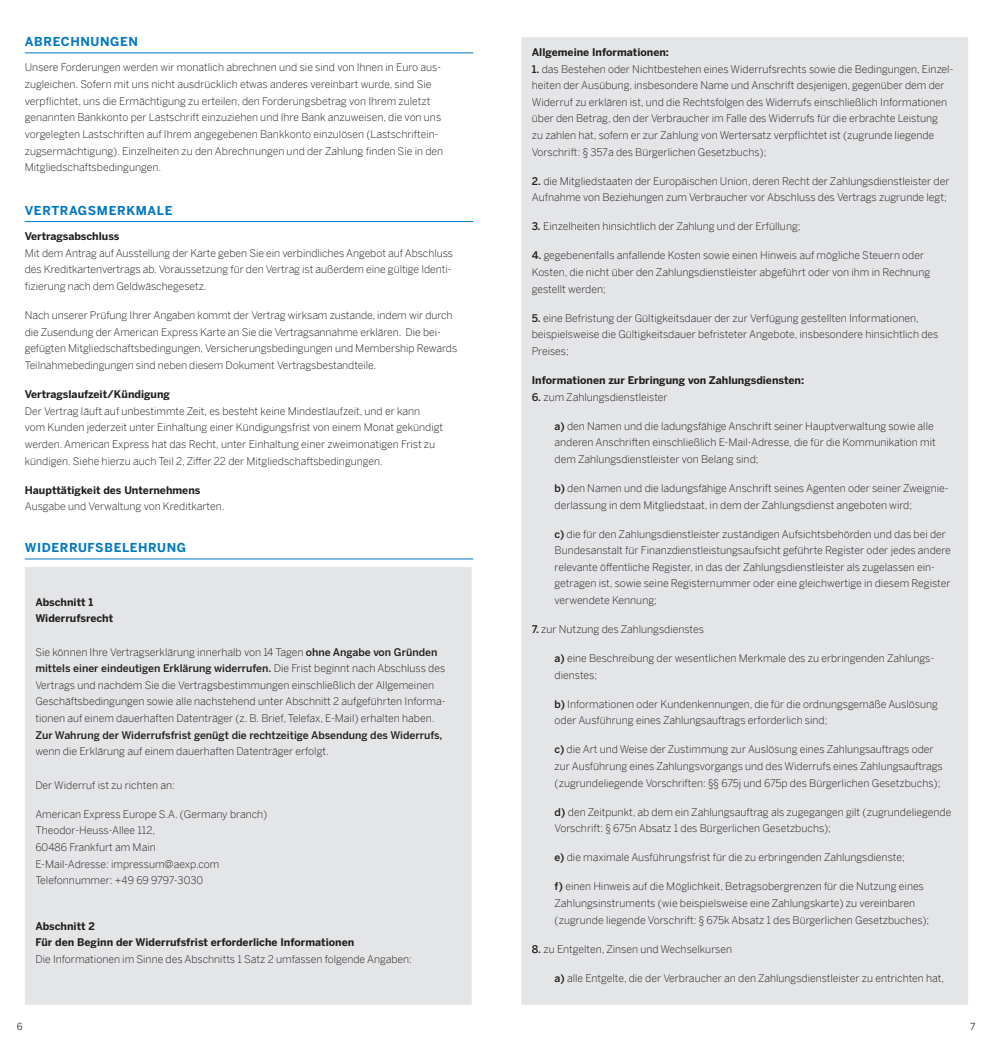
<style>
.page{position:relative;width:993px;height:1042px;background:#fff}
.page>*{position:absolute;margin:0;border:0;box-sizing:border-box;transform-origin:0 0}
.t1{font:700 12.25px "Benton Sans";letter-spacing:.05em;color:#0079c2}
.t2{font:300 10.5px/16.6px "Benton Sans";color:#231f20}
.t3{font:700 10.5px/16.6px "Benton Sans";color:#231f20}
.t4{font:500 10.5px "Benton Sans";color:#231f20}
.t5{font:9.62px "Benton Sans";color:#231f20}
.s1{font-weight:500}
</style>
<div class="page">
<hr style="left:25px;top:221px;width:448px;height:1px;background:#0079c2">
<hr style="left:25px;top:52px;width:448px;height:1px;background:#0079c2">
<hr style="left:25px;top:558px;width:448px;height:1px;background:#0079c2">
<div style="left:30px;top:572px;width:436px;height:427px;background:#e4e5e7"></div>
<div style="left:25px;top:567px;width:446px;height:438px;border:10px solid #e4e5e7"></div>
<div style="left:526px;top:42px;width:436px;height:957px;background:#e4e5e7"></div>
<div style="left:521px;top:37px;width:446px;height:968px;border:10px solid #e4e5e7"></div>
<p class="t1" style="left:25px;top:34px;width:115px">ABRECHNUNGEN</p>
<p class="t2" style="left:25px;top:59px;width:420px">Unsere Forderungen werden wir monatlich abrechnen und sie sind von Ihnen in Euro aus&shy;zugleichen. Sofern mit uns nicht ausdrücklich etwas anderes vereinbart wurde, sind Sie verpflichtet, uns die Ermächtigung zu erteilen, den Forderungsbetrag von Ihrem zuletzt genannten Bankkonto per Lastschrift einzuziehen und Ihre Bank anzuweisen, die von uns vorgelegten Lastschriften auf Ihrem angegebenen Bankkonto einzulösen (Lastschriftein&shy;zugsermächtigung). Einzelheiten zu den Abrechnungen und der Zahlung finden Sie in den Mitgliedschaftsbedingungen.</p>
<p class="t1" style="left:25px;top:203px;width:149px">VERTRAGSMERKMALE</p>
<p class="t3" style="left:25px;top:228px;width:96px">Vertragsabschluss</p>
<p class="t2" style="left:25px;top:244px;width:429px">Mit dem Antrag auf Ausstellung der Karte geben Sie ein verbindliches Angebot auf Abschluss des Kreditkartenvertrags ab. Voraussetzung für den Vertrag ist außerdem eine gültige Identi&shy;fizierung nach dem Geldwäschegesetz.</p>
<p class="t2" style="left:25px;top:306px;width:434px">Nach unserer Prüfung Ihrer Angaben kommt der Vertrag wirksam zustande, indem wir durch die Zusendung der American Express Karte an Sie die Vertragsannahme erklären. Die bei&shy;gefügten Mitgliedschaftsbedingungen, Versicherungsbedingungen und Membership Rewards Teilnahmebedingungen sind neben diesem Dokument Vertragsbestandteile.</p>
<p class="t3" style="left:25px;top:386px;width:147px">Vertragslaufzeit/Kündigung</p>
<p class="t2" style="left:25px;top:402px;width:420px">Der Vertrag läuft auf unbestimmte Zeit, es besteht keine Mindestlaufzeit, und er kann<br>vom Kunden jederzeit unter Einhaltung einer Kündigungsfrist von einem Monat gekündigt werden. American Express hat das Recht, unter Einhaltung einer zweimonatigen Frist zu kündigen. Siehe hierzu auch Teil 2, Ziffer 22 der Mitgliedschaftsbedingungen.</p>
<p class="t3" style="left:25px;top:481px;width:177px">Haupttätigkeit des Unternehmens</p>
<p class="t2" style="left:25px;top:497px;width:201px">Ausgabe und Verwaltung von Kreditkarten.</p>
<p class="t1" style="left:25px;top:540px;width:163px">WIDERRUFSBELEHRUNG</p>
<p class="t3" style="left:35px;top:593px;width:79px">Abschnitt 1<br>Widerrufsrecht</p>
<p class="t2" style="left:35px;top:643px;width:411px">Sie können Ihre Vertragserklärung innerhalb von 14 Tagen <span class="s1">ohne Angabe von Gründen mittels einer eindeutigen Erklärung widerrufen.</span> Die Frist beginnt nach Abschluss des Vertrags und nachdem Sie die Vertragsbestimmungen einschließlich der Allgemeinen Geschäftsbedingungen sowie alle nachstehend unter Abschnitt 2 aufgeführten Informa&shy;tionen auf einem dauerhaften Datenträger (z. B. Brief, Telefax, E-Mail) erhalten haben.</p>
<p class="t4" style="left:35px;top:728px;width:408px">Zur Wahrung der Widerrufsfrist genügt die rechtzeitige Absendung des Widerrufs,</p>
<p class="t2" style="left:35px;top:742px;width:295px">wenn die Erklärung auf einem dauerhaften Datenträger erfolgt.</p>
<p class="t2" style="left:35px;top:776px;width:141px">Der Widerruf ist zu richten an:</p>
<p class="t2" style="left:35px;top:805px;width:233px">American Express Europe S.A. (Germany branch)<br>Theodor-Heuss-Allee 112,<br>60486 Frankfurt am Main<br>E-Mail-Adresse: impressum@aexp.com Telefonnummer: +49 69 9797-3030</p>
<p class="t3" style="left:35px;top:917px;width:320px">Abschnitt 2<br>Für den Beginn der Widerrufsfrist erforderliche Informationen</p>
<p class="t2" style="left:35px;top:950px;width:378px">Die Informationen im Sinne des Abschnitts 1 Satz 2 umfassen folgende Angaben:</p>
<p class="t3" style="left:531px;top:44px;width:139px">Allgemeine Informationen:</p>
<p class="t2" style="left:531px;top:60px;width:423px"><span class="s1">1.</span> das Bestehen oder Nichtbestehen eines Widerrufsrechts sowie die Bedingungen, Einzel&shy;heiten der Ausübung, insbesondere Name und Anschrift desjenigen, gegenüber dem der Widerruf zu erklären ist, und die Rechtsfolgen des Widerrufs einschließlich Informationen über den Betrag, den der Verbraucher im Falle des Widerrufs für die erbrachte Leistung<br>zu zahlen hat, sofern er zur Zahlung von Wertersatz verpflichtet ist (zugrunde liegende Vorschrift: § 357a des Bürgerlichen Gesetzbuchs);</p>
<p class="t2" style="left:531px;top:172px;width:419px"><span class="s1">2.</span> die Mitgliedstaaten der Europäischen Union, deren Recht der Zahlungsdienstleister der<br>Aufnahme von Beziehungen zum Verbraucher vor Abschluss des Vertrags zugrunde legt;</p>
<p class="t2" style="left:531px;top:218px;width:270px"><span class="s1">3.</span> Einzelheiten hinsichtlich der Zahlung und der Erfüllung;</p>
<p class="t2" style="left:531px;top:247px;width:400px"><span class="s1">4.</span> gegebenenfalls anfallende Kosten sowie einen Hinweis auf mögliche Steuern oder<br>Kosten, die nicht über den Zahlungsdienstleister abgeführt oder von ihm in Rechnung gestellt werden;</p>
<p class="t2" style="left:531px;top:309px;width:408px"><span class="s1">5.</span> eine Befristung der Gültigkeitsdauer der zur Verfügung gestellten Informationen, beispielsweise die Gültigkeitsdauer befristeter Angebote, insbesondere hinsichtlich des<br>Preises;</p>
<p class="t3" style="left:531px;top:372px;width:274px">Informationen zur Erbringung von Zahlungsdiensten:</p>
<p class="t2" style="left:531px;top:388px;width:137px"><span class="s1">6.</span> zum Zahlungsdienstleister</p>
<p class="t2" style="left:554px;top:417px;width:382px"><span class="s1">a)</span> den Namen und die ladungsfähige Anschrift seiner Hauptverwaltung sowie alle anderen Anschriften einschließlich E-Mail-Adresse, die für die Kommunikation mit dem Zahlungsdienstleister von Belang sind;</p>
<p class="t2" style="left:554px;top:479px;width:395px"><span class="s1">b)</span> den Namen und die ladungsfähige Anschrift seines Agenten oder seiner Zweignie&shy;derlassung in dem Mitgliedstaat, in dem der Zahlungsdienst angeboten wird;</p>
<p class="t2" style="left:554px;top:525px;width:397px"><span class="s1">c)</span> die für den Zahlungsdienstleister zuständigen Aufsichtsbehörden und das bei der Bundesanstalt für Finanzdienstleistungsaufsicht geführte Register oder jedes andere relevante öffentliche Register, in das der Zahlungsdienstleister als zugelassen ein&shy;getragen ist, sowie seine Registernummer oder eine gleichwertige in diesem Register verwendete Kennung;</p>
<p class="t2" style="left:531px;top:620px;width:173px"><span class="s1">7.</span> zur Nutzung des Zahlungsdienstes</p>
<p class="t2" style="left:554px;top:649px;width:381px"><span class="s1">a)</span> eine Beschreibung der wesentlichen Merkmale des zu erbringenden Zahlungs&shy;dienstes;</p>
<p class="t2" style="left:554px;top:695px;width:385px"><span class="s1">b)</span> Informationen oder Kundenkennungen, die für die ordnungsgemäße Auslösung oder Ausführung eines Zahlungsauftrags erforderlich sind;</p>
<p class="t2" style="left:554px;top:741px;width:389px"><span class="s1">c)</span> die Art und Weise der Zustimmung zur Auslösung eines Zahlungsauftrags oder zur Ausführung eines Zahlungsvorgangs und des Widerrufs eines Zahlungsauftrags (zugrundeliegende Vorschriften: §§ 675j und 675p des Bürgerlichen Gesetzbuchs);</p>
<p class="t2" style="left:554px;top:803px;width:398px"><span class="s1">d)</span> den Zeitpunkt, ab dem ein Zahlungsauftrag als zugegangen gilt (zugrundeliegende<br>Vorschrift: § 675n Absatz 1 des Bürgerlichen Gesetzbuchs);</p>
<p class="t2" style="left:554px;top:848px;width:351px"><span class="s1">e)</span> die maximale Ausführungsfrist für die zu erbringenden Zahlungsdienste;</p>
<p class="t2" style="left:554px;top:877px;width:376px"><span class="s1">f)</span> einen Hinweis auf die Möglichkeit, Betragsobergrenzen für die Nutzung eines<br>Zahlungsinstruments (wie beispielsweise eine Zahlungskarte) zu vereinbaren (zugrunde liegende Vorschrift: § 675k Absatz 1 des Bürgerlichen Gesetzbuches);</p>
<p class="t2" style="left:531px;top:940px;width:202px"><span class="s1">8.</span> zu Entgelten, Zinsen und Wechselkursen</p>
<p class="t2" style="left:554px;top:969px;width:391px"><span class="s1">a)</span> alle Entgelte, die der Verbraucher an den Zahlungsdienstleister zu entrichten hat,</p>
<p class="t5" style="left:17px;top:1021px;width:7px">6</p>
<p class="t5" style="left:969px;top:1021px;width:7px">7</p>
</div>
